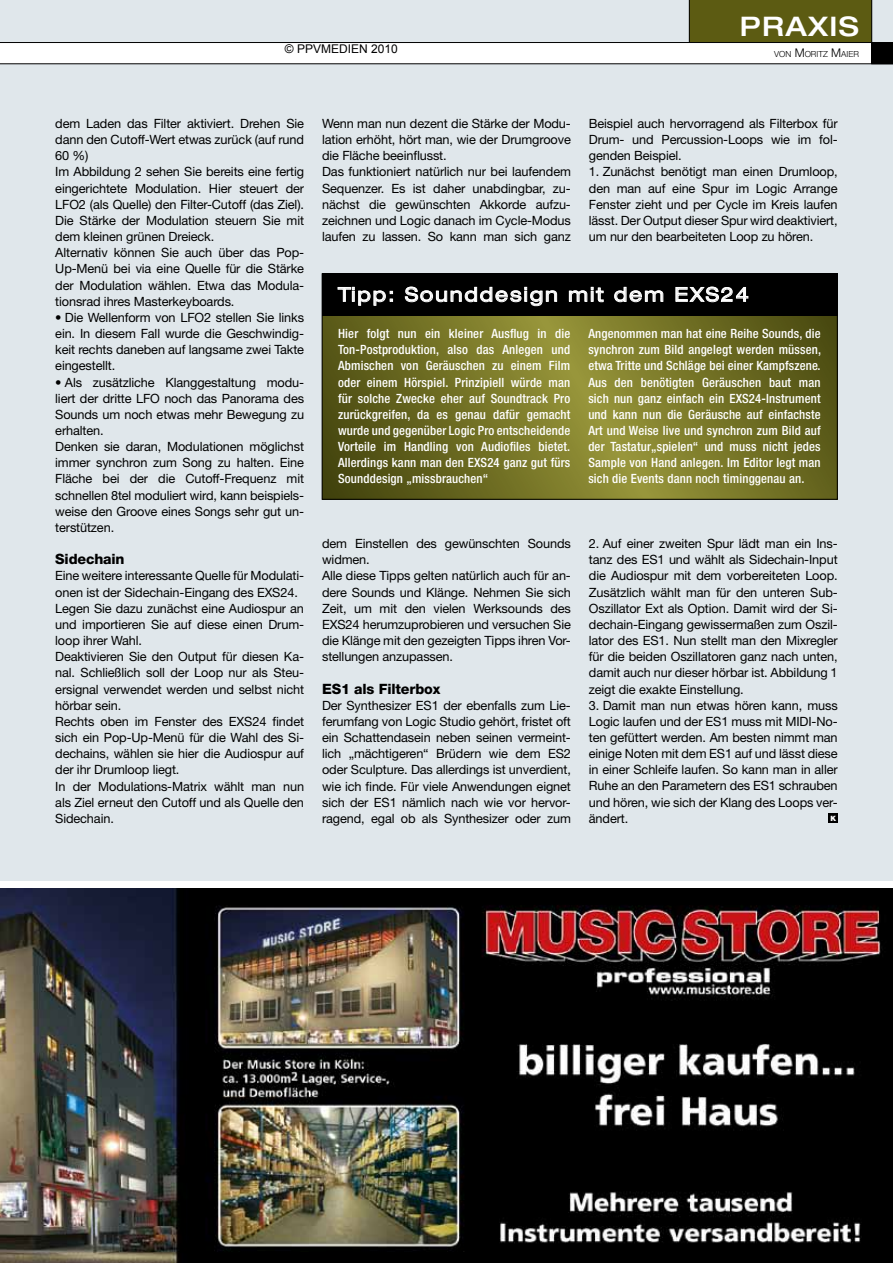
<style>
.page{position:relative;width:893px;height:1263px;background:#fff}
.page>*{position:absolute;margin:0;border:0;box-sizing:border-box;transform-origin:0 0}
.t1{font:500 expanded 27px "Helvetica Neue LT Std";letter-spacing:.05em;color:#fff}
.t2{font:expanded 19.5px "Helvetica Neue LT Std";letter-spacing:.1em;color:#fff}
.t3{font:800 14.25px "Helvetica Neue LT Std";letter-spacing:-.01em;color:#000}
.t4{font:12.75px/16.2px "Helvetica Neue LT Std";letter-spacing:-.01em;color:#000;text-align:justify}
.t5{font:500 condensed 12.75px/16.2px "Helvetica Neue LT Std";letter-spacing:.01em;color:#fff;text-align:justify}
.t6{font:12px "Arial";color:#000}
.t7{font:300 8.4px "Helvetica Neue LT Std";color:#000}
.t8{font:900 7.2px "Helvetica Neue LT Std";color:#fff}
.s1{font-size:12px}
</style>
<div class="page">
<div style="left:0;top:0;width:893px;height:880px;background:#e0e7eb"></div>
<div style="left:0;top:43px;width:893px;height:21px;background:#fff"></div>
<div style="left:829px;top:814px;width:9px;height:9px;background:#000"></div>
<svg style="left:689px;top:0;width:204px;height:64px"></svg>
<hr style="left:0;top:42px;width:893px;height:1px;background:#000">
<hr style="left:0;top:64px;width:893px;height:1px;background:#000">
<svg style="left:324px;top:316px;width:512px;height:182px;background:#727125"></svg>
<div style="left:322px;top:273px;width:516px;height:43px;background:#000"></div>
<svg style="left:337px;top:287px;width:56px;height:19px"></svg>
<svg style="left:405px;top:286px;width:152px;height:20px"></svg>
<svg style="left:569px;top:287px;width:35px;height:15px"></svg>
<svg style="left:614px;top:287px;width:49px;height:15px"></svg>
<svg style="left:675px;top:286px;width:73px;height:16px"></svg>
<img style="left:0;top:888px;width:893px;height:375px">
<p class="t6" style="left:285px;top:41px;width:114px">© PPVMEDIEN 2010</p>
<h1 class="t1" style="left:740px;top:10px;width:121px">PRAXIS</h1>
<p class="t7" style="left:774px;top:49px;width:86px">VON <span class="s1">M</span>ORITZ <span class="s1">M</span>AIER</p>
<p class="t4" style="left:55px;top:115px;width:250px;text-align:left">dem Laden das Filter aktiviert. Drehen Sie dann den Cutoff-Wert etwas zurück (auf rund 60 %)<br>Im Abbildung 2 sehen Sie bereits eine fertig eingerichtete Modulation. Hier steuert der LFO2 (als Quelle) den Filter-Cutoff (das Ziel).<br>Die Stärke der Modulation steuern Sie mit dem kleinen grünen Dreieck.<br>Alternativ können Sie auch über das Pop-Up-Menü bei via eine Quelle für die Stärke der Modulation wählen. Etwa das Modula&shy;tionsrad ihres Masterkeyboards.</p>
<p class="t4" style="left:55px;top:309px;width:250px">• Die Wellenform von LFO2 stellen Sie links ein. In diesem Fall wurde die Geschwindig&shy;keit rechts daneben auf langsame zwei Takte eingestellt.</p>
<p class="t4" style="left:55px;top:374px;width:250px;text-align:left">• Als zusätzliche Klanggestaltung modu&shy;liert der dritte LFO noch das Panorama des Sounds um noch etwas mehr Bewegung zu erhalten.<br>Denken sie daran, Modulationen möglichst immer synchron zum Song zu halten. Eine Fläche bei der die Cutoff-Frequenz mit schnellen 8tel moduliert wird, kann beispiels&shy;weise den Groove eines Songs sehr gut un&shy;terstützen.</p>
<p class="t3" style="left:55px;top:551px;width:71px">Sidechain</p>
<p class="t4" style="left:55px;top:568px;width:250px;text-align:left">Eine weitere interessante Quelle für Modulati&shy;onen ist der Sidechain-Eingang des EXS24.<br>Legen Sie dazu zunächst eine Audiospur an und importieren Sie auf diese einen Drum&shy;loop ihrer Wahl.<br>Deaktivieren Sie den Output für diesen Ka&shy;nal. Schließlich soll der Loop nur als Steu&shy;ersignal verwendet werden und selbst nicht hörbar sein.<br>Rechts oben im Fenster des EXS24 findet sich ein Pop-Up-Menü für die Wahl des Si&shy;dechains, wählen sie hier die Audiospur auf der ihr Drumloop liegt.<br>In der Modulations-Matrix wählt man nun als Ziel erneut den Cutoff und als Quelle den Sidechain.</p>
<p class="t4" style="left:322px;top:115px;width:250px;text-align:left">Wenn man nun dezent die Stärke der Modu&shy;lation erhöht, hört man, wie der Drumgroove die Fläche beeinflusst.<br>Das funktioniert natürlich nur bei laufendem Sequenzer. Es ist daher unabdingbar, zu&shy;nächst die gewünschten Akkorde aufzu&shy;zeichnen und Logic danach im Cycle-Modus laufen zu lassen. So kann man sich ganz</p>
<p class="t4" style="left:589px;top:115px;width:250px">Beispiel auch hervorragend als Filterbox für Drum- und Percussion-Loops wie im fol&shy;genden Beispiel.</p>
<p class="t4" style="left:589px;top:164px;width:250px">1. Zunächst benötigt man einen Drumloop, den man auf eine Spur im Logic Arrange Fenster zieht und per Cycle im Kreis laufen lässt. Der Output dieser Spur wird deaktiviert, um nur den bearbeiteten Loop zu hören.</p>
<h2 class="t2" style="left:338px;top:283px;width:412px">Tipp: Sounddesign mit dem EXS24</h2>
<p class="t5" style="left:338px;top:325px;width:234px">Hier folgt nun ein kleiner Ausflug in die Ton-Postproduktion, also das Anlegen und Abmischen von Geräuschen zu einem Film oder einem Hörspiel. Prinzipiell würde man für solche Zwecke eher auf Soundtrack Pro zurückgreifen, da es genau dafür gemacht wurde und gegenüber Logic Pro entscheidende Vorteile im Handling von Audiofiles bietet.<br>Allerdings kann man den EXS24 ganz gut fürs Sounddesign „missbrauchen“</p>
<p class="t5" style="left:588px;top:325px;width:234px">Angenommen man hat eine Reihe Sounds, die synchron zum Bild angelegt werden müssen, etwa Tritte und Schläge bei einer Kampfszene.<br>Aus den benötigten Geräuschen baut man sich nun ganz einfach ein EXS24-Instrument und kann nun die Geräusche auf einfachste Art und Weise live und synchron zum Bild auf der Tastatur„spielen“ und muss nicht jedes Sample von Hand anlegen. Im Editor legt man sich die Events dann noch timinggenau an.</p>
<p class="t4" style="left:322px;top:535px;width:250px;text-align:left">dem Einstellen des gewünschten Sounds widmen.<br>Alle diese Tipps gelten natürlich auch für an&shy;dere Sounds und Klänge. Nehmen Sie sich Zeit, um mit den vielen Werksounds des EXS24 herumzuprobieren und versuchen Sie die Klänge mit den gezeigten Tipps ihren Vor&shy;stellungen anzupassen.</p>
<p class="t3" style="left:322px;top:680px;width:120px">ES1 als Filterbox</p>
<p class="t4" style="left:322px;top:697px;width:250px">Der Synthesizer ES1 der ebenfalls zum Lie&shy;ferumfang von Logic Studio gehört, fristet oft ein Schattendasein neben seinen vermeint&shy;lich „mächtigeren“ Brüdern wie dem ES2 oder Sculpture. Das allerdings ist unverdient, wie ich finde. Für viele Anwendungen eignet sich der ES1 nämlich nach wie vor hervor&shy;ragend, egal ob als Synthesizer oder zum</p>
<p class="t4" style="left:589px;top:535px;width:250px">2. Auf einer zweiten Spur lädt man ein Ins&shy;tanz des ES1 und wählt als Sidechain-Input die Audiospur mit dem vorbereiteten Loop.<br>Zusätzlich wählt man für den unteren Sub-Oszillator Ext als Option. Damit wird der Si&shy;dechain-Eingang gewissermaßen zum Oszil&shy;lator des ES1. Nun stellt man den Mixregler für die beiden Oszillatoren ganz nach unten, damit auch nur dieser hörbar ist. Abbildung 1 zeigt die exakte Einstellung.</p>
<p class="t4" style="left:589px;top:697px;width:250px">3. Damit man nun etwas hören kann, muss Logic laufen und der ES1 muss mit MIDI-No&shy;ten gefüttert werden. Am besten nimmt man einige Noten mit dem ES1 auf und lässt diese in einer Schleife laufen. So kann man in aller Ruhe an den Parametern des ES1 schrauben und hören, wie sich der Klang des Loops ver&shy;ändert.</p>
<p class="t8" style="left:830px;top:814px;width:7px">K</p>
</div>
